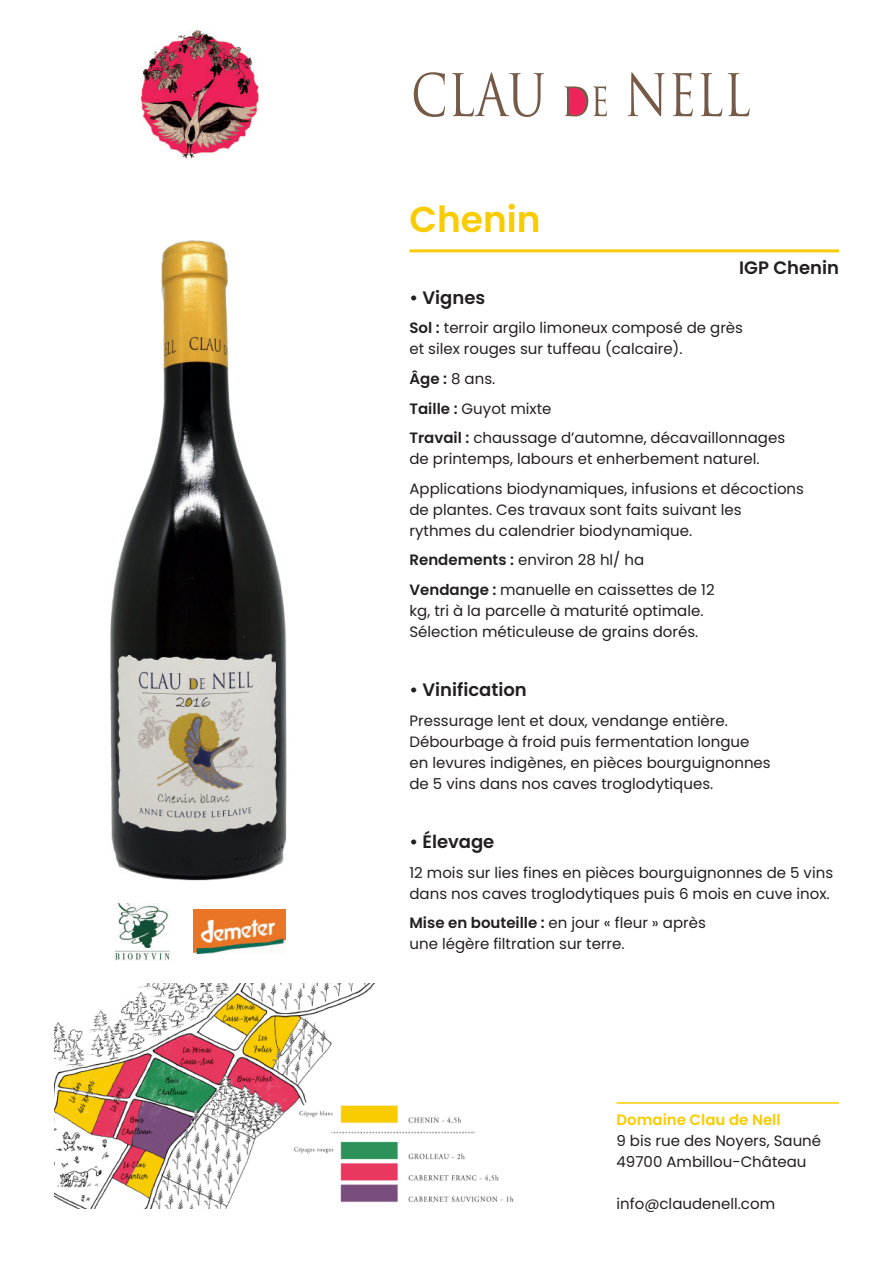
<style>
.page{position:relative;width:893px;height:1263px;background:#fff}
.page>*{position:absolute;margin:0;border:0;box-sizing:border-box;transform-origin:0 0}
.t1{font:600 36px "Poppins";color:#f9cc01}
.t2{font:600 18px "Poppins";color:#231f20}
.t3{font:15px/21px "Poppins";color:#231f20}
.t4{font:600 15px "Poppins";color:#f9cc01}
.s1{font-weight:600}
</style>
<div class="page">
<hr style="left:409px;top:249px;width:430px;height:3px;background:#f9cc01">
<hr style="left:616px;top:1102px;width:223px;height:2px;background:#f9cc01">
<img style="left:110px;top:240px;width:177px;height:640px">
<svg style="left:414px;top:72px;width:31px;height:45px"></svg>
<svg style="left:452px;top:72px;width:92px;height:45px"></svg>
<svg style="left:628px;top:72px;width:37px;height:45px"></svg>
<svg style="left:672px;top:73px;width:21px;height:43px"></svg>
<svg style="left:700px;top:73px;width:22px;height:43px"></svg>
<svg style="left:728px;top:73px;width:22px;height:43px"></svg>
<svg style="left:564px;top:86px;width:43px;height:30px"></svg>
<img style="left:140px;top:31px;width:119px;height:128px">
<img style="left:54px;top:983px;width:460px;height:226px">
<img style="left:114px;top:904px;width:56px;height:56px">
<img style="left:193px;top:910px;width:92px;height:43px">
<p class="t1" style="left:409px;top:199px;width:133px">Chenin</p>
<p class="t2" style="left:739px;top:257px;width:101px">IGP Chenin</p>
<p class="t2" style="left:409px;top:287px;width:77px">• Vignes</p>
<p class="t3" style="left:409px;top:318px;width:335px"><span class="s1">Sol :</span> terroir argilo limoneux composé de grès et silex rouges sur tuffeau (calcaire).</p>
<p class="t3" style="left:409px;top:368px;width:87px"><span class="s1">Âge :</span> 8 ans.</p>
<p class="t3" style="left:409px;top:398px;width:143px"><span class="s1">Taille :</span> Guyot mixte</p>
<p class="t3" style="left:409px;top:427px;width:377px"><span class="s1">Travail :</span> chaussage d’automne, décavaillonnages de printemps, labours et enherbement naturel.</p>
<p class="t3" style="left:409px;top:478px;width:396px">Applications biodynamiques, infusions et décoctions de plantes. Ces travaux sont faits suivant les rythmes du calendrier biodynamique.</p>
<p class="t3" style="left:409px;top:549px;width:236px"><span class="s1">Rendements :</span> environ 28 hl/ ha</p>
<p class="t3" style="left:409px;top:579px;width:307px"><span class="s1">Vendange :</span> manuelle en caissettes de 12 kg, tri à la parcelle à maturité optimale.<br>Sélection méticuleuse de grains dorés.</p>
<p class="t2" style="left:409px;top:679px;width:119px">• Vinification</p>
<p class="t3" style="left:409px;top:710px;width:363px">Pressurage lent et doux, vendange entière.<br>Débourbage à froid puis fermentation longue en levures indigènes, en pièces bourguignonnes de 5 vins dans nos caves troglodytiques.</p>
<p class="t2" style="left:409px;top:831px;width:86px">• Élevage</p>
<p class="t3" style="left:409px;top:862px;width:425px">12 mois sur lies fines en pièces bourguignonnes de 5 vins dans nos caves troglodytiques puis 6 mois en cuve inox.</p>
<p class="t3" style="left:409px;top:913px;width:298px"><span class="s1">Mise en bouteille :</span> en jour « fleur » après une légère filtration sur terre.</p>
<p class="t4" style="left:616px;top:1111px;width:166px">Domaine Clau de Nell</p>
<p class="t3" style="left:616px;top:1130px;width:206px">9 bis rue des Noyers, Sauné</p>
<p class="t3" style="left:616px;top:1151px;width:191px">49700 Ambillou-Château</p>
<p class="t3" style="left:616px;top:1193px;width:160px">info@claudenell.com</p>
</div>
